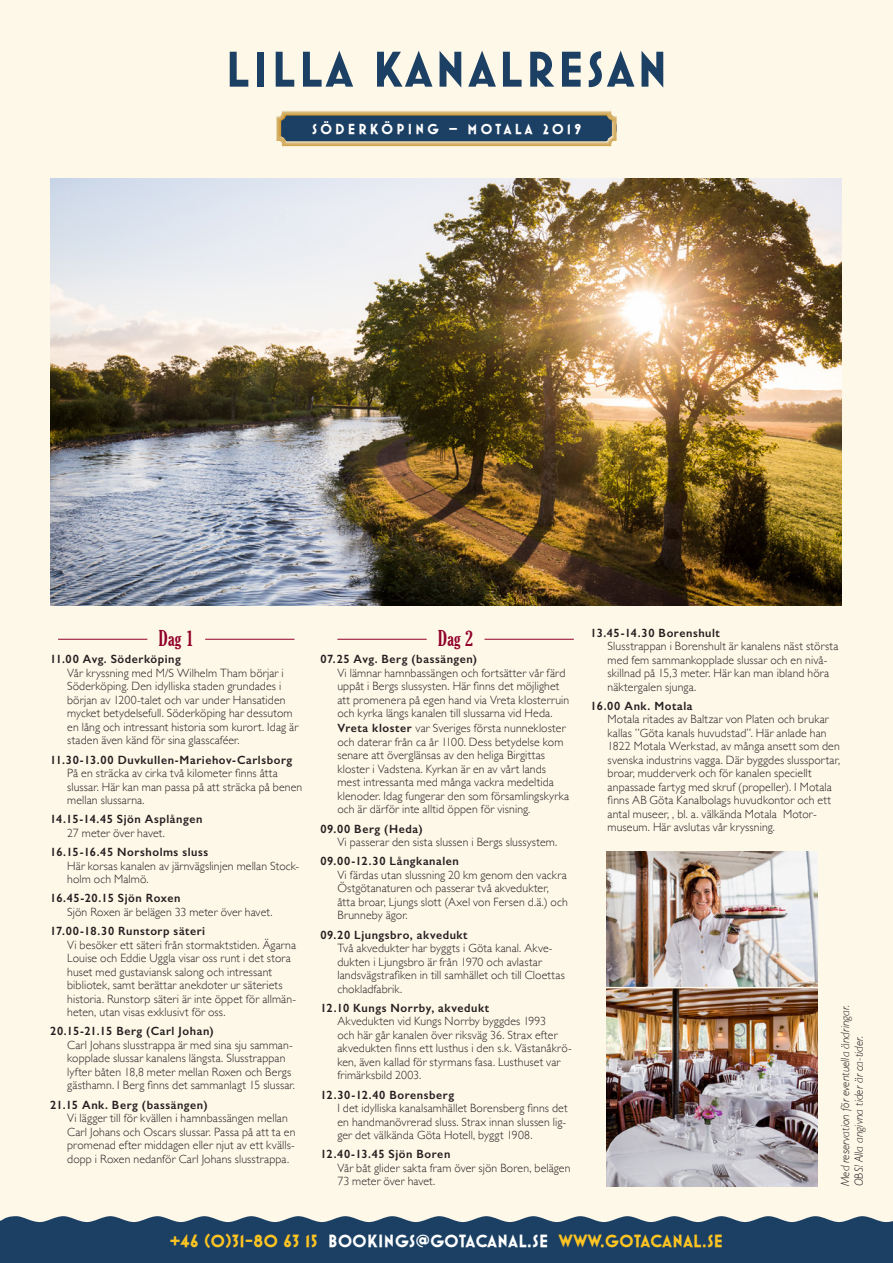
<style>
.page{position:relative;width:893px;height:1263px;background:#fff}
.page>*{position:absolute;margin:0;border:0;box-sizing:border-box;transform-origin:0 0}
.t1{font:700 51px "Mostra One";letter-spacing:.07em;color:#1b4064}
.t2{font:extra-condensed 21px "Gloucester";letter-spacing:.01em;color:#91012a}
.brödtext_stor{font:700 18px "Mostra One";letter-spacing:.03em;color:#fec422}
.t3{font:700 14.85px "Mostra One";letter-spacing:.22em;color:#fff}
.Styckeformat_1{font:300 12px/13.5px "Gill Sans";letter-spacing:.01em;color:#231f20}
.Styckeformat_1-2{font:600 12px "Gill Sans";letter-spacing:.05em;color:#231f20}
.Styckeformat_1-3{font:italic 300 12px/13.5px "Gill Sans";letter-spacing:.005em;color:#231f20}
.s1{font-weight:600}
.s2{color:#fff}
</style>
<div class="page">
<div style="left:0;top:0;width:893px;height:1252px;background:#fef8e8"></div>
<svg style="left:0;top:1216px;width:893px;height:47px;background:#2a4c6c"></svg>
<hr style="left:58px;top:639px;width:89px;height:1px;background:#91012a">
<hr style="left:205px;top:639px;width:89px;height:1px;background:#91012a">
<hr style="left:337px;top:639px;width:90px;height:1px;background:#91012a">
<hr style="left:484px;top:639px;width:90px;height:1px;background:#91012a">
<img style="left:50px;top:179px;width:792px;height:426px">
<div style="left:274px;top:110px;width:343px;height:38px;background:#fec422;opacity:.75"></div>
<img style="left:606px;top:852px;width:212px;height:334px">
<hr style="left:600px;top:987px;width:230px;height:1px;background:#fef8e8">
<p class="t1" style="left:226px;top:40px;width:443px">LILLA KANALRESAN</p>
<p class="t3" style="left:312px;top:121px;width:271px">SÖDERKÖPING – MOTALA 2019</p>
<p class="t2" style="left:159px;top:626px;width:36px">Dag 1</p>
<p class="Styckeformat_1-2" style="left:50px;top:652px;width:132px">11.00 Avg. Söderköping</p>
<p class="Styckeformat_1" style="left:67px;top:666px;width:233px">Vår kryssning med M/S Wilhelm Tham börjar i Söderköping. Den idylliska staden grundades i början av 1200-talet och var under Hansatiden mycket betydelsefull. Söderköping har dessutom en lång och intressant historia som kurort. Idag är staden även känd för sina glasscaféer.</p>
<p class="Styckeformat_1-2" style="left:50px;top:752px;width:244px">11.30-13.00 Duvkullen-Mariehov-Carlsborg</p>
<p class="Styckeformat_1" style="left:67px;top:766px;width:237px">På en sträcka av cirka två kilometer finns åtta slussar. Här kan man passa på att sträcka på benen mellan slussarna.</p>
<p class="Styckeformat_1-2" style="left:50px;top:812px;width:154px">14.15-14.45 Sjön Asplången</p>
<p class="Styckeformat_1" style="left:67px;top:826px;width:99px">27 meter över havet.</p>
<p class="Styckeformat_1-2" style="left:50px;top:845px;width:160px">16.15-16.45 Norsholms sluss</p>
<p class="Styckeformat_1" style="left:67px;top:858px;width:234px">Här korsas kanalen av järnvägslinjen mellan Stock&shy;holm och Malmö.</p>
<p class="Styckeformat_1-2" style="left:50px;top:891px;width:132px">16.45-20.15 Sjön Roxen</p>
<p class="Styckeformat_1" style="left:67px;top:905px;width:207px">Sjön Roxen är belägen 33 meter över havet.</p>
<p class="Styckeformat_1-2" style="left:50px;top:924px;width:157px">17.00-18.30 Runstorp säteri</p>
<p class="Styckeformat_1" style="left:67px;top:937px;width:230px">Vi besöker ett säteri från stormaktstiden. Ägarna Louise och Eddie Uggla visar oss runt i det stora huset med gustaviansk salong och intressant bibliotek, samt berättar anekdoter ur säteriets historia. Runstorp säteri är inte öppet för allmän&shy;heten, utan visas exklusivt för oss.</p>
<p class="Styckeformat_1-2" style="left:50px;top:1024px;width:165px">20.15-21.15 Berg (Carl Johan)</p>
<p class="Styckeformat_1" style="left:67px;top:1038px;width:229px">Carl Johans slusstrappa är med sina sju samman&shy;kopplade slussar kanalens längsta. Slusstrappan lyfter båten 18,8 meter mellan Roxen och Bergs gästhamn. I Berg finns det sammanlagt 15 slussar.</p>
<p class="Styckeformat_1-2" style="left:50px;top:1097px;width:159px">21.15 Ank. Berg (bassängen)</p>
<p class="Styckeformat_1" style="left:67px;top:1111px;width:230px">Vi lägger till för kvällen i hamnbassängen mellan Carl Johans och Oscars slussar. Passa på att ta en promenad efter middagen eller njut av ett kvälls&shy;dopp i Roxen nedanför Carl Johans slusstrappa.</p>
<p class="t2" style="left:438px;top:626px;width:36px">Dag 2</p>
<p class="Styckeformat_1-2" style="left:320px;top:652px;width:158px">07.25 Avg. Berg (bassängen)</p>
<p class="Styckeformat_1" style="left:337px;top:666px;width:233px">Vi lämnar hamnbassängen och fortsätter vår färd uppåt i Bergs slussysten. Här finns det möjlighet att promenera på egen hand via Vreta klosterruin och kyrka längs kanalen till slussarna vid Heda.</p>
<p class="Styckeformat_1" style="left:337px;top:721px;width:233px"><span class="s1">Vreta kloster</span> var Sveriges första nunnekloster och daterar från ca år 1100. Dess betydelse kom senare att överglänsas av den heliga Birgittas kloster i Vadstena. Kyrkan är en av vårt lands mest intressanta med många vackra medeltida klenoder. Idag fungerar den som församlingskyrka och är därför inte alltid öppen för visning.</p>
<p class="Styckeformat_1-2" style="left:320px;top:821px;width:104px">09.00 Berg (Heda)</p>
<p class="Styckeformat_1" style="left:337px;top:835px;width:221px">Vi passerar den sista slussen i Bergs slussystem.</p>
<p class="Styckeformat_1-2" style="left:320px;top:854px;width:140px">09.00-12.30 Långkanalen</p>
<p class="Styckeformat_1" style="left:337px;top:868px;width:232px">Vi färdas utan slussning 20 km genom den vackra Östgötanaturen och passerar två akvedukter, åtta broar, Ljungs slott (Axel von Fersen d.ä.) och Brunneby ägor.</p>
<p class="Styckeformat_1-2" style="left:320px;top:927px;width:149px">09.20 Ljungsbro, akvedukt</p>
<p class="Styckeformat_1" style="left:337px;top:941px;width:229px">Två akvedukter har byggts i Göta kanal. Akve&shy;dukten i Ljungsbro är från 1970 och avlastar landsvägstrafiken in till samhället och till Cloettas chokladfabrik.</p>
<p class="Styckeformat_1-2" style="left:320px;top:1000px;width:170px">12.10 Kungs Norrby, akvedukt</p>
<p class="Styckeformat_1" style="left:337px;top:1014px;width:236px">Akvedukten vid Kungs Norrby byggdes 1993<br>och här går kanalen över riksväg 36. Strax efter akvedukten finns ett lusthus i den s.k. Västanåkrö&shy;ken, även kallad för styrmans fasa. Lusthuset var frimärksbild 2003.</p>
<p class="Styckeformat_1-2" style="left:320px;top:1087px;width:135px">12.30-12.40 Borensberg</p>
<p class="Styckeformat_1" style="left:337px;top:1101px;width:232px;text-align:justify">I det idylliska kanalsamhället Borensberg finns det en handmanövrerad sluss. Strax innan slussen lig&shy;ger det välkända Göta Hotell, byggt 1908.</p>
<p class="Styckeformat_1-2" style="left:320px;top:1147px;width:131px">12.40-13.45 Sjön Boren</p>
<p class="Styckeformat_1" style="left:337px;top:1161px;width:235px">Vår båt glider sakta fram över sjön Boren, belägen<br>73 meter över havet.</p>
<p class="Styckeformat_1-2" style="left:591px;top:625px;width:131px">13.45-14.30 Borenshult</p>
<p class="Styckeformat_1" style="left:608px;top:639px;width:232px">Slusstrappan i Borenshult är kanalens näst största med fem sammankopplade slussar och en nivå&shy;skillnad på 15,3 meter. Här kan man ibland höra näktergalen sjunga.</p>
<p class="Styckeformat_1-2" style="left:591px;top:699px;width:104px">16.00 Ank. Motala</p>
<p class="Styckeformat_1" style="left:608px;top:712px;width:234px">Motala ritades av Baltzar von Platen och brukar kallas ”Göta kanals huvudstad”. Här anlade han 1822 Motala Werkstad, av många ansett som den svenska industrins vagga. Där byggdes slussportar, broar, mudderverk och för kanalen speciellt anpassade fartyg med skruf (propeller). I Motala finns AB Göta Kanalbolags huvudkontor och ett antal museer, , bl. a. välkända Motala Motor&shy;museum. Här avslutas vår kryssning.</p>
<p class="Styckeformat_1-3" style="left:838px;top:1186px;width:183px;rotate:-90deg">Med reservation för eventuella ändringar.<br>OBS! Alla angivna tider är ca-tider.</p>
<p class="brödtext_stor" style="left:170px;top:1231px;width:554px">+46 (0)31-80 63 15 <span class="s2">BOOKINGS@GOTACANAL.SE</span> WWW.GOTACANAL.SE</p>
</div>
